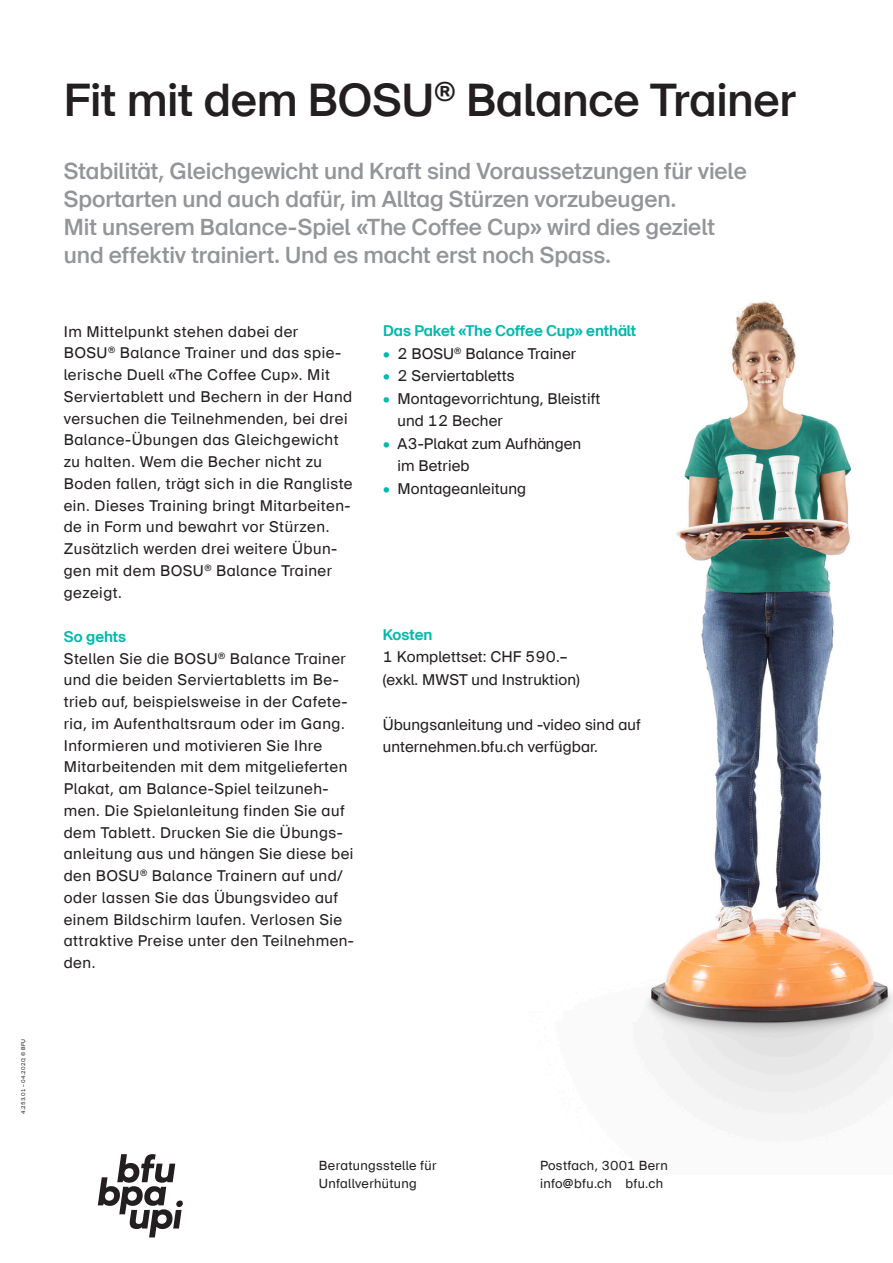
<style>
.page{position:relative;width:893px;height:1263px;background:#fff}
.page>*{position:absolute;margin:0;border:0;box-sizing:border-box;transform-origin:0 0}
.t1{font:500 45px "BFU Suisse";letter-spacing:-.01em;color:#231f20}
.t2{font:500 22.5px/27.8px "BFU Suisse";letter-spacing:-.005em;color:#939598}
.t3{font:15px/21.8px "BFU Suisse";letter-spacing:.03em;color:#231f20}
.t4{font:15px/22.5px "BFU Suisse";letter-spacing:.005em;color:#231f20}
.t5{font:700 15px "BFU Suisse";letter-spacing:-.005em;color:#03b9ac}
.t6{font:12.75px/18px "BFU Suisse";letter-spacing:.025em;color:#231f20}
.t7{font:5.25px "BFU Suisse";letter-spacing:.04em;color:#231f20}
.s1{font-weight:700;color:#03b9ac}
.s2{color:#03b9ac}
.s3{font-size:12.45px}
</style>
<div class="page">
<img style="left:646px;top:301px;width:247px;height:843px">
<svg style="left:98px;top:1154px;width:85px;height:83px"></svg>
<p class="t7" style="left:20px;top:1114px;width:77px;rotate:-90deg">4.253.01 – 04.2020; © BFU</p>
<h1 class="t1" style="left:64px;top:74px;width:734px">Fit mit dem BOSU<sup>®</sup> Balance Trainer</h1>
<p class="t2" style="left:64px;top:158px;width:684px">Stabilität, Gleichgewicht und Kraft sind Voraussetzungen für viele Sportarten und auch dafür, im Alltag Stürzen vorzubeugen.<br>Mit unserem Balance-Spiel «The Coffee Cup» wird dies gezielt und effektiv trainiert. Und es macht erst noch Spass.</p>
<p class="t3" style="left:64px;top:320px;width:290px">Im Mittelpunkt stehen dabei der BOSU<sup>®</sup> Balance Trainer und das spie&shy;lerische Duell «The Coffee Cup». Mit Serviertablett und Bechern in der Hand versuchen die Teilnehmenden, bei drei Balance-Übungen das Gleichgewicht zu halten. Wem die Becher nicht zu Boden fallen, trägt sich in die Rangliste ein. Dieses Training bringt Mitarbeiten&shy;de in Form und bewahrt vor Stürzen.<br>Zusätzlich werden drei weitere Übun&shy;gen mit dem BOSU<sup>®</sup> Balance Trainer gezeigt.</p>
<p class="t3" style="left:64px;top:626px;width:292px"><span class="s1">So gehts<br></span>Stellen Sie die BOSU<sup>®</sup> Balance Trainer und die beiden Serviertabletts im Be&shy;trieb auf, beispielsweise in der Cafete&shy;ria, im Aufenthaltsraum oder im Gang.<br>Informieren und motivieren Sie Ihre Mitarbeitenden mit dem mitgelieferten Plakat, am Balance-Spiel teilzuneh&shy;men. Die Spielanleitung finden Sie auf dem Tablett. Drucken Sie die Übungs&shy;anleitung aus und hängen Sie diese bei den BOSU<sup>®</sup> Balance Trainern auf und/ oder lassen Sie das Übungsvideo auf einem Bildschirm laufen. Verlosen Sie attraktive Preise unter den Teilnehmen&shy;den.</p>
<p class="t5" style="left:383px;top:322px;width:255px">Das Paket «The Coffee Cup» enthält</p>
<p class="t4" style="left:383px;top:342px;width:195px"><span class="s2">•</span> 2 BOSU<sup>®</sup> Balance Trainer</p>
<p class="t4" style="left:383px;top:365px;width:133px"><span class="s2">•</span> 2 Serviertabletts</p>
<p class="t4" style="left:397px;top:387px;width:204px;text-indent:-14px"><span class="s2">•</span> Montagevorrichtung, Bleistift und 12 Becher</p>
<p class="t4" style="left:397px;top:432px;width:185px;text-indent:-14px"><span class="s2">•</span> A3-Plakat zum Aufhängen im Betrieb</p>
<p class="t4" style="left:383px;top:477px;width:144px"><span class="s2">•</span> Montageanleitung</p>
<p class="t5" style="left:383px;top:626px;width:51px">Kosten</p>
<p class="t4" style="left:383px;top:646px;width:199px">1 Komplettset: CHF 590.– (exkl. MWST und Instruktion)</p>
<p class="t4" style="left:383px;top:713px;width:260px">Übungsanleitung und -video sind auf unternehmen.bfu.ch verfügbar.</p>
<p class="t6" style="left:319px;top:1157px;width:119px">Beratungsstelle für<br>Unfallverhütung</p>
<p class="t6" style="left:540px;top:1157px;width:129px">Postfach, <span class="s3">3001</span> Bern info@bfu.ch bfu.ch</p>
</div>
